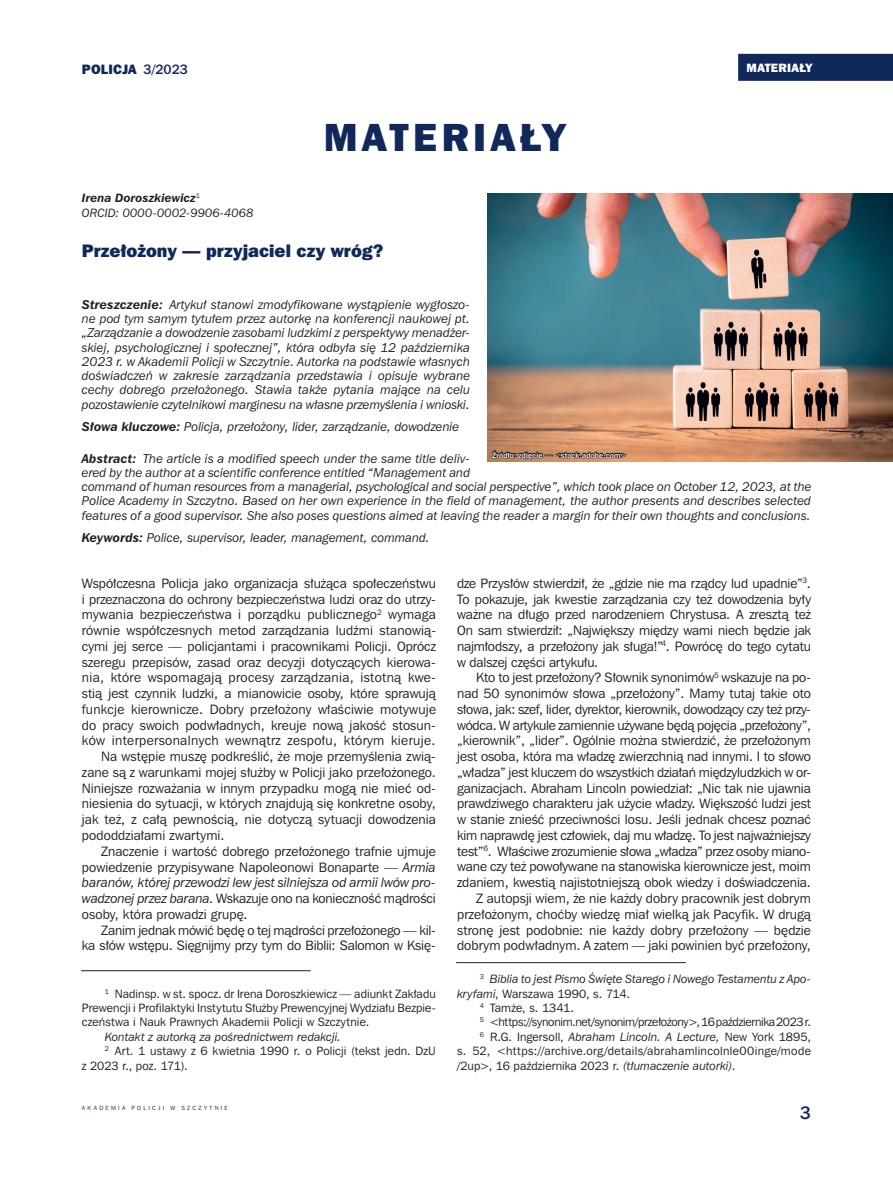
<style>
.page{position:relative;width:893px;height:1191px;background:#fff}
.page>*{position:absolute;margin:0;border:0;box-sizing:border-box;transform-origin:0 0}
.t1{font:39px "Frnk Goth ITC Hv PL";letter-spacing:.115em;color:#10285a}
.t2{font:18px "Frnk Goth ITC Hv PL";color:#10285a}
.t3{font:18px "Frnk Goth ITC Md PL";color:#10285a}
.t4{font:13.5px/15.8px "Frnk Goth ITC Bk PL";color:#231f20}
.t5{font:13.5px "Frnk Goth ITC Bk PL";letter-spacing:.02em;color:#231f20}
.t6{font:13.5px "Frnk Goth ITC Bk PL";letter-spacing:.025em;color:#231f20}
.t7{font:italic 13.5px "Frnk Goth ITC Bk PL";color:#231f20}
.t8{font:13.5px "Frnk Goth ITC Hv PL";letter-spacing:.015em;color:#10285a}
.t9{font:italic 12.75px/14.2px "Frnk Goth ITC Bk PL";letter-spacing:.01em;color:#231f20;text-align:justify}
.t10{font:12px/14.4px "Frnk Goth ITC Bk PL";letter-spacing:.01em;color:#231f20;text-align:justify}
.t11{font:italic 12px "Frnk Goth ITC Bk PL";letter-spacing:.01em;color:#231f20}
.t12{font:12px "Frnk Goth ITC Bk PL";letter-spacing:-.02em;color:#231f20}
.t13{font:12px "Frnk Goth ITC Bk PL";letter-spacing:.03em;color:#231f20}
.t14{font:italic 12px "Frnk Goth ITC Dm PL";letter-spacing:.015em;color:#231f20}
.t15{font:12px "Frnk Goth ITC Hv PL";letter-spacing:.02em;color:#fff}
.t16{font:7.5px "Frnk Goth ITC Md PL";letter-spacing:.02em;color:#fff}
.t17{font:6px "Frnk Goth ITC Bk PL";letter-spacing:.38em;color:#10285a}
.s1{font-family:"Frnk Goth ITC Md PL"}
.s2{font-family:"Frnk Goth ITC Dm PL"}
.s3{font-style:italic}
</style>
<div class="page">
<div style="left:738px;top:54px;width:155px;height:27px;background:#10285a"></div>
<img style="left:488px;top:194px;width:405px;height:268px">
<svg style="left:491px;top:449px;width:138px;height:13px;background:#92674c"></svg>
<hr style="left:81px;top:970px;width:230px;height:1px;background:#231f20">
<hr style="left:456px;top:962px;width:230px;height:1px;background:#231f20">
<p class="t8" style="left:82px;top:61px;width:108px">POLICJA <span class="s1">3/2023</span></p>
<p class="t15" style="left:747px;top:60px;width:27px">MATER</p>
<p class="t15" style="left:787px;top:60px;width:26px">IAŁY</p>
<h1 class="t1" style="left:324px;top:112px;width:93px">MATER</h1>
<h1 class="t1" style="left:473px;top:112px;width:93px">IAŁY</h1>
<p class="t14" style="left:82px;top:191px;width:119px">Irena Doroszkiewicz<sup>1</sup></p>
<p class="t11" style="left:82px;top:206px;width:173px">ORCID: 0000-0002-9906-4068</p>
<h2 class="t2" style="left:82px;top:239px;width:303px">Przełożony — przyjaciel czy wróg?</h2>
<p class="t9" style="left:82px;top:297px;width:390px"><span class="s2">Streszczenie:</span> Artykuł stanowi zmodyfikowane wystąpienie wygłoszo&shy;ne pod tym samym tytułem przez autorkę na konferencji naukowej pt. „Zarządzanie a dowodzenie zasobami ludzkimi z perspektywy menadżer&shy;skiej, psychologicznej i społecznej”, która odbyła się 12 października 2023 r. w Akademii Policji w Szczytnie. Autorka na podstawie własnych doświadczeń w zakresie zarządzania przedstawia i opisuje wybrane cechy dobrego przełożonego. Stawia także pytania mające na celu pozostawienie czytelnikowi marginesu na własne przemyślenia i wnioski.</p>
<p class="t9" style="left:82px;top:419px;width:379px"><span class="s2">Słowa kluczowe:</span> Policja, przełożony, lider, zarządzanie, dowodzenie</p>
<p class="t9" style="left:82px;top:451px;width:731px;text-align:left"><span class="s2">Abstract:</span> The article is a modified speech under the same title deliv-<br>ered by the author at a scientific conference entitled “Management and<br>command of human resources from a managerial, psychological and social perspective”, which took place on October 12, 2023, at the Police Academy in Szczytno. Based on her own experience in the field of management, the author presents and describes selected features of a good supervisor. She also poses questions aimed at leaving the reader a margin for their own thoughts and conclusions.</p>
<p class="t9" style="left:82px;top:531px;width:349px"><span class="s2">Keywords:</span> Police, supervisor, leader, management, command.</p>
<p class="t4" style="left:82px;top:575px;width:355px">Współczesna Policja jako organizacja służąca społeczeństwu</p>
<p class="t4" style="left:82px;top:591px;width:355px">i przeznaczona do ochrony bezpieczeństwa ludzi oraz do utrzy-</p>
<p class="t5" style="left:82px;top:606px;width:355px">mywania bezpieczeństwa i porządku publicznego<sup>2</sup> wymaga</p>
<p class="t4" style="left:82px;top:622px;width:356px">równie współczesnych metod zarządzania ludźmi stanowią-</p>
<p class="t4" style="left:82px;top:638px;width:355px">cymi jej serce — policjantami i pracownikami Policji. Oprócz</p>
<p class="t4" style="left:82px;top:654px;width:355px">szeregu przepisów, zasad oraz decyzji dotyczących kierowa-</p>
<p class="t6" style="left:82px;top:669px;width:355px">nia, które wspomagają procesy zarządzania, istotną kwe-</p>
<p class="t4" style="left:82px;top:685px;width:355px">stią jest czynnik ludzki, a mianowicie osoby, które sprawują</p>
<p class="t5" style="left:82px;top:701px;width:356px">funkcje kierownicze. Dobry przełożony właściwie motywuje</p>
<p class="t4" style="left:82px;top:717px;width:355px">do pracy swoich podwładnych, kreuje nową jakość stosun-</p>
<p class="t6" style="left:82px;top:732px;width:353px">ków interpersonalnych wewnątrz zespołu, którym kieruje.</p>
<p class="t4" style="left:101px;top:748px;width:336px">Na wstępie muszę podkreślić, że moje przemyślenia zwią-</p>
<p class="t4" style="left:82px;top:764px;width:353px">zane są z warunkami mojej służby w Policji jako przełożonego.</p>
<p class="t4" style="left:82px;top:780px;width:355px">Niniejsze rozważania w innym przypadku mogą nie mieć od-</p>
<p class="t4" style="left:82px;top:795px;width:355px">niesienia do sytuacji, w których znajdują się konkretne osoby,</p>
<p class="t4" style="left:82px;top:811px;width:355px">jak też, z całą pewnością, nie dotyczą sytuacji dowodzenia</p>
<p class="t4" style="left:82px;top:827px;width:141px">pododdziałami zwartymi.</p>
<p class="t4" style="left:101px;top:843px;width:336px">Znaczenie i wartość dobrego przełożonego trafnie ujmuje</p>
<p class="t4" style="left:82px;top:858px;width:355px">powiedzenie przypisywane Napoleonowi Bonaparte — <span class="s3">Armia</span></p>
<p class="t7" style="left:82px;top:874px;width:355px">baranów, której przewodzi lew jest silniejsza od armii lwów pro-</p>
<p class="t4" style="left:82px;top:890px;width:355px"><span class="s3">wadzonej przez barana</span>. Wskazuje ono na konieczność mądrości</p>
<p class="t4" style="left:82px;top:906px;width:165px">osoby, która prowadzi grupę.</p>
<p class="t4" style="left:101px;top:921px;width:336px">Zanim jednak mówić będę o tej mądrości przełożonego — kil-</p>
<p class="t4" style="left:82px;top:937px;width:355px">ka słów wstępu. Sięgnijmy przy tym do Biblii: Salomon w Księ-</p>
<p class="t10" style="left:82px;top:986px;width:355px;text-indent:23px"><sup>1</sup> Nadinsp. w st. spocz. dr Irena Doroszkiewicz — adiunkt Zakładu Prewencji i Profilaktyki Instytutu Służby Prewencyjnej Wydziału Bezpie&shy;czeństwa i Nauk Prawnych Akademii Policji w Szczytnie.</p>
<p class="t11" style="left:105px;top:1029px;width:238px">Kontakt z autorką za pośrednictwem redakcji.</p>
<p class="t10" style="left:105px;top:1043px;width:333px"><sup>2</sup> Art. 1 ustawy z 6 kwietnia 1990 r. o Policji (tekst jedn. DzU</p>
<p class="t10" style="left:82px;top:1058px;width:105px">z 2023 r. , poz. 171).</p>
<p class="t16" style="left:492px;top:450px;width:136px">Źródło: zdjęcie — &lt;stock.adobe.com&gt;</p>
<p class="t4" style="left:457px;top:575px;width:355px">dze Przysłów stwierdził, że „gdzie nie ma rządcy lud upadnie”<sup>3</sup>.<br>To pokazuje, jak kwestie zarządzania czy też dowodzenia były ważne na długo przed narodzeniem Chrystusa. A zresztą też On sam stwierdził: „Największy między wami niech będzie jak najmłodszy, a przełożony jak sługa!”<sup>4</sup>. Powrócę do tego cytatu w dalszej części artykułu.</p>
<p class="t4" style="left:457px;top:669px;width:356px;text-align:right">Kto to jest przełożony? Słownik synonimów<sup>5</sup> wskazuje na po&shy;nad 50 synonimów słowa „przełożony”. Mamy tutaj takie oto słowa, jak: szef, lider, dyrektor, kierownik, dowodzący czy też przy&shy;wódca. W artykule zamiennie używane będą pojęcia „przełożony”, „kierownik”, „lider”. Ogólnie można stwierdzić, że przełożonym jest osoba, która ma władzę zwierzchnią nad innymi. I to słowo „władza” jest kluczem do wszystkich działań międzyludzkich w or&shy;ganizacjach. Abraham Lincoln powiedział: „Nic tak nie ujawnia prawdziwego charakteru jak użycie władzy. Większość ludzi jest w stanie znieść przeciwności losu. Jeśli jednak chcesz poznać kim naprawdę jest człowiek, daj mu władzę. To jest najważniejszy test”<sup>6</sup>. Właściwe zrozumienie słowa „władza” przez osoby miano&shy;wane czy też powoływane na stanowiska kierownicze jest, moim zdaniem, kwestią najistotniejszą obok wiedzy i doświadczenia.<br>Z autopsji wiem, że nie każdy dobry pracownik jest dobrym przełożonym, choćby wiedzę miał wielką jak Pacyfik. W drugą stronę jest podobnie: nie każdy dobry przełożony — będzie dobrym podwładnym. A zatem — jaki powinien być przełożony,</p>
<p class="t11" style="left:480px;top:971px;width:333px"><sup>3</sup> Biblia to jest Pismo Święte Starego i Nowego Testamentu z Apo-</p>
<p class="t10" style="left:457px;top:986px;width:172px"><span class="s3">kryfami</span>, Warszawa 1990, s. 714.</p>
<p class="t10" style="left:480px;top:1000px;width:94px"><sup>4</sup> Tamże, s. 1341.</p>
<p class="t12" style="left:480px;top:1014px;width:330px"><sup>5</sup> &lt;https://synonim. net/synonim/przełożony&gt;, 16 października 2023 r.</p>
<p class="t10" style="left:480px;top:1029px;width:333px"><sup>6</sup> R.G. Ingersoll, <span class="s3">Abraham Lincoln. A Lecture,</span> New York 1895,</p>
<p class="t13" style="left:457px;top:1043px;width:355px">s. 52, &lt;https://archive.org/details/abrahamlincolnle00inge/mode</p>
<p class="t10" style="left:457px;top:1058px;width:278px">/2up&gt;, 16 października 2023 r. <span class="s3">(tłumaczenie autorki)</span>.</p>
<p class="t17" style="left:82px;top:1104px;width:147px">AKADEMIA POLICJI W SZCZYTNIE</p>
<h2 class="t3" style="left:800px;top:1101px;width:12px">3</h2>
</div>
